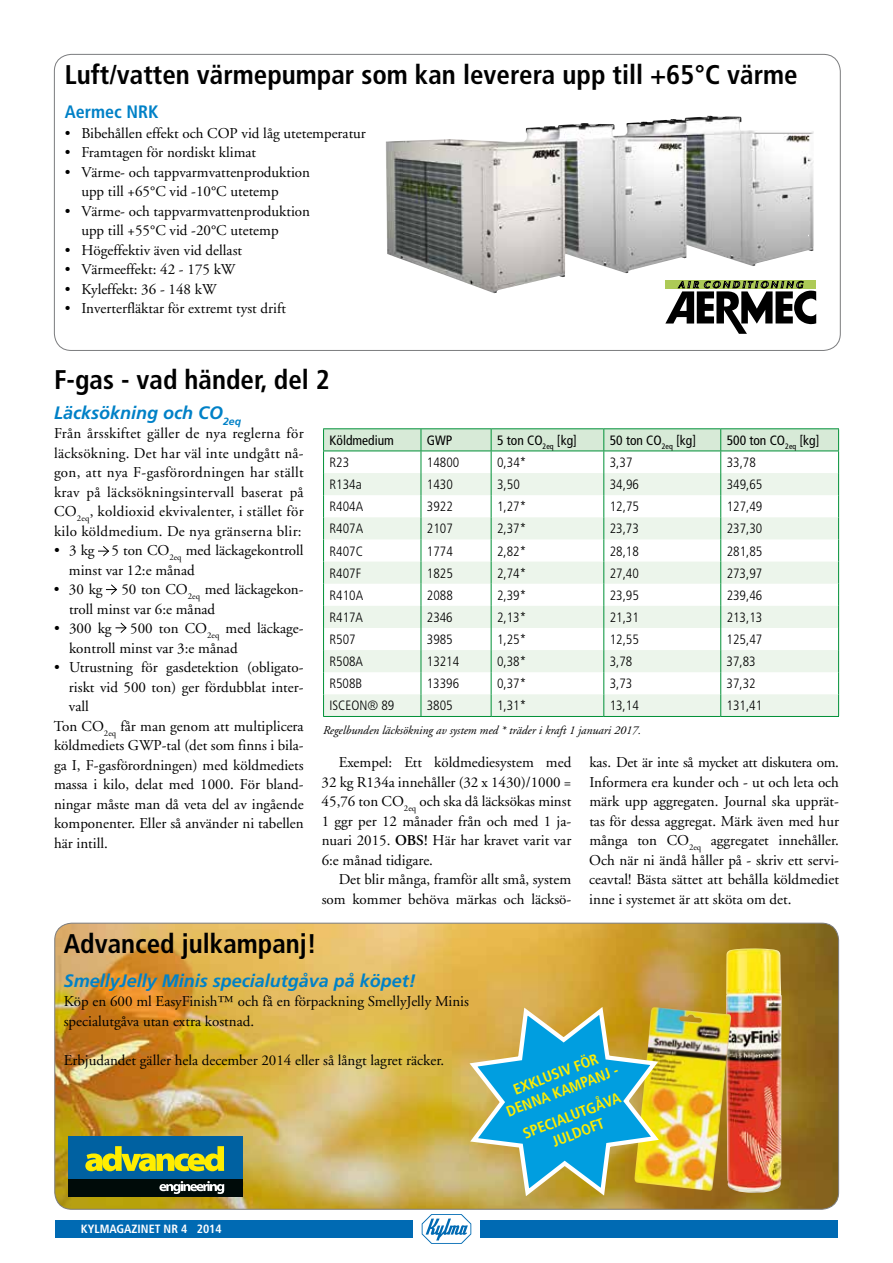
<style>
.page{position:relative;width:893px;height:1263px;background:#fff}
.page>*{position:absolute;margin:0;border:0;box-sizing:border-box;transform-origin:0 0}
.t1{font:700 condensed 27px "Frutiger LT";color:#000}
.t2{font:italic 700 18px "Frutiger LT";color:#0081c7}
.t3{font:700 condensed 18px "Frutiger LT";color:#0081c7}
.t4{font:15px/19.5px "Adobe Garamond LT";color:#000}
.t5{font:700 condensed 15px/18px "Frutiger LT";color:#ffed00;text-align:center}
.t6{font:300 condensed 13.5px "Frutiger LT";color:#000}
.t7{font:condensed 13.5px "Frutiger LT";color:#000}
.t8{font:italic 12px "Adobe Garamond LT";color:#000}
.t9{font:700 condensed 12px "Frutiger LT";color:#fff}
.s1{font-weight:600}
</style>
<div class="page">
<div style="left:55px;top:1220px;width:357px;height:17px;background:#006ab3"></div>
<div style="left:480px;top:1220px;width:358px;height:17px;background:#006ab3"></div>
<svg style="left:422px;top:1214px;width:49px;height:30px"></svg>
<img style="left:386px;top:116px;width:428px;height:177px">
<svg style="left:665px;top:281px;width:151px;height:53px"></svg>
<svg style="left:98px;top:546px;width:12px;height:11px"></svg>
<svg style="left:106px;top:584px;width:11px;height:11px"></svg>
<svg style="left:116px;top:622px;width:11px;height:11px"></svg>
<hr style="left:323px;top:428px;width:98px;height:1px;background:#009037">
<hr style="left:421px;top:428px;width:70px;height:1px;background:#009037">
<hr style="left:491px;top:428px;width:113px;height:1px;background:#009037">
<hr style="left:604px;top:428px;width:117px;height:1px;background:#009037">
<hr style="left:721px;top:428px;width:118px;height:1px;background:#009037">
<hr style="left:323px;top:716px;width:98px;height:1px;background:#009037">
<hr style="left:421px;top:716px;width:70px;height:1px;background:#009037">
<hr style="left:491px;top:716px;width:113px;height:1px;background:#009037">
<hr style="left:604px;top:716px;width:117px;height:1px;background:#009037">
<hr style="left:721px;top:716px;width:118px;height:1px;background:#009037">
<svg style="left:323px;top:429px;width:516px;height:287px"></svg>
<img style="left:55px;top:923px;width:784px;height:286px">
<img style="left:726px;top:948px;width:56px;height:245px">
<img style="left:663px;top:1007px;width:69px;height:184px">
<div style="left:68px;top:1136px;width:174px;height:44px;background:#0061a1"></div>
<div style="left:68px;top:1180px;width:174px;height:17px;background:#000b09"></div>
<svg style="left:85px;top:1146px;width:139px;height:25px"></svg>
<svg style="left:159px;top:1181px;width:65px;height:13px"></svg>
<svg style="left:466px;top:1004px;width:197px;height:196px;background:#76ab94"></svg>
<h1 class="t1" style="left:65px;top:59px;width:734px">Luft/vatten värmepumpar som kan leverera upp till +65°C värme</h1>
<p class="t3" style="left:65px;top:101px;width:95px">Aermec NRK</p>
<p class="t4" style="left:65px;top:124px;width:303px">• Bibehållen effekt och COP vid låg utetemperatur</p>
<p class="t4" style="left:65px;top:143px;width:193px">• Framtagen för nordiskt klimat</p>
<p class="t4" style="left:81px;top:163px;width:230px;text-indent:-16px">• Värme- och tappvarmvattenproduktion upp till +65°C vid -10°C utetemp</p>
<p class="t4" style="left:81px;top:202px;width:230px;text-indent:-16px">• Värme- och tappvarmvattenproduktion upp till +55°C vid -20°C utetemp</p>
<p class="t4" style="left:65px;top:241px;width:179px">• Högeffektiv även vid dellast</p>
<p class="t4" style="left:65px;top:260px;width:172px">• Värmeeffekt: 42 - 175 kW</p>
<p class="t4" style="left:65px;top:280px;width:153px">• Kyleffekt: 36 - 148 kW</p>
<p class="t4" style="left:65px;top:299px;width:223px">• Inverterfläktar för extremt tyst drift</p>
<h1 class="t1" style="left:54px;top:364px;width:277px">F-gas - vad händer, del 2</h1>
<p class="t2" style="left:54px;top:402px;width:189px">Läcksökning och CO<sub>2eq</sub></p>
<p class="t4" style="left:54px;top:424px;width:251px;text-align:justify">Från årsskiftet gäller de nya reglerna för läcksökning. Det har väl inte undgått nå&shy;gon, att nya F-gasförordningen har ställt krav på läcksökningsintervall baserat på CO<sub>2eq</sub>, koldioxid ekvivalenter, i stället för kilo köldmedium. De nya gränserna blir:</p>
<p class="t4" style="left:69px;top:541px;width:236px;text-indent:-15px">• 3 kg 5 ton CO<sub>2eq</sub> med läckagekontroll minst var 12:e månad</p>
<p class="t4" style="left:69px;top:580px;width:236px;text-indent:-15px">• 30 kg 50 ton CO<sub>2eq</sub> med läckagekon&shy;troll minst var 6:e månad</p>
<p class="t4" style="left:69px;top:619px;width:236px;text-indent:-15px">• 300 kg 500 ton CO<sub>2eq</sub> med läckage&shy;kontroll minst var 3:e månad</p>
<p class="t4" style="left:54px;top:658px;width:251px">• Utrustning för gasdetektion (obligato-</p>
<p class="t4" style="left:69px;top:677px;width:236px">riskt vid 500 ton) ger fördubblat inter-</p>
<p class="t4" style="left:69px;top:697px;width:21px">vall</p>
<p class="t4" style="left:54px;top:716px;width:251px">Ton CO<sub>2eq</sub> får man genom att multiplicera</p>
<p class="t4" style="left:54px;top:736px;width:251px">köldmediets GWP-tal (det som finns i bila-</p>
<p class="t4" style="left:54px;top:755px;width:251px">ga I, F-gasförordningen) med köldmediets</p>
<p class="t4" style="left:54px;top:775px;width:251px">massa i kilo, delat med 1000. För bland-</p>
<p class="t4" style="left:54px;top:794px;width:251px">ningar måste man då veta del av ingående</p>
<p class="t4" style="left:54px;top:814px;width:251px">komponenter. Eller så använder ni tabellen</p>
<p class="t4" style="left:54px;top:833px;width:55px">här intill.</p>
<p class="t7" style="left:330px;top:432px;width:66px">Köldmedium</p>
<p class="t7" style="left:427px;top:432px;width:27px">GWP</p>
<p class="t7" style="left:497px;top:432px;width:81px">5 ton CO<sub>2eq</sub> [kg]</p>
<p class="t7" style="left:610px;top:432px;width:88px">50 ton CO<sub>2eq</sub> [kg]</p>
<p class="t7" style="left:727px;top:432px;width:94px">500 ton CO<sub>2eq</sub> [kg]</p>
<p class="t6" style="left:330px;top:455px;width:21px">R23</p>
<p class="t6" style="left:427px;top:455px;width:34px">14800</p>
<p class="t6" style="left:497px;top:455px;width:31px">0,34*</p>
<p class="t6" style="left:610px;top:455px;width:24px">3,37</p>
<p class="t6" style="left:727px;top:455px;width:31px">33,78</p>
<p class="t6" style="left:330px;top:477px;width:34px">R134a</p>
<p class="t6" style="left:427px;top:477px;width:27px">1430</p>
<p class="t6" style="left:497px;top:477px;width:24px">3,50</p>
<p class="t6" style="left:610px;top:477px;width:31px">34,96</p>
<p class="t6" style="left:727px;top:477px;width:37px">349,65</p>
<p class="t6" style="left:329px;top:499px;width:35px">R404A</p>
<p class="t6" style="left:427px;top:499px;width:27px">3922</p>
<p class="t6" style="left:497px;top:499px;width:31px">1,27*</p>
<p class="t6" style="left:610px;top:499px;width:31px">12,75</p>
<p class="t6" style="left:727px;top:499px;width:37px">127,49</p>
<p class="t6" style="left:329px;top:521px;width:35px">R407A</p>
<p class="t6" style="left:427px;top:521px;width:27px">2107</p>
<p class="t6" style="left:497px;top:521px;width:31px">2,37*</p>
<p class="t6" style="left:610px;top:521px;width:31px">23,73</p>
<p class="t6" style="left:727px;top:521px;width:37px">237,30</p>
<p class="t6" style="left:329px;top:543px;width:35px">R407C</p>
<p class="t6" style="left:427px;top:543px;width:27px">1774</p>
<p class="t6" style="left:497px;top:543px;width:31px">2,82*</p>
<p class="t6" style="left:610px;top:543px;width:31px">28,18</p>
<p class="t6" style="left:727px;top:543px;width:37px">281,85</p>
<p class="t6" style="left:329px;top:565px;width:33px">R407F</p>
<p class="t6" style="left:427px;top:565px;width:27px">1825</p>
<p class="t6" style="left:497px;top:565px;width:31px">2,74*</p>
<p class="t6" style="left:610px;top:565px;width:31px">27,40</p>
<p class="t6" style="left:727px;top:565px;width:37px">273,97</p>
<p class="t6" style="left:329px;top:587px;width:35px">R410A</p>
<p class="t6" style="left:427px;top:587px;width:27px">2088</p>
<p class="t6" style="left:497px;top:587px;width:31px">2,39*</p>
<p class="t6" style="left:610px;top:587px;width:31px">23,95</p>
<p class="t6" style="left:727px;top:587px;width:37px">239,46</p>
<p class="t6" style="left:329px;top:610px;width:35px">R417A</p>
<p class="t6" style="left:427px;top:610px;width:27px">2346</p>
<p class="t6" style="left:497px;top:610px;width:31px">2,13*</p>
<p class="t6" style="left:610px;top:610px;width:31px">21,31</p>
<p class="t6" style="left:727px;top:610px;width:37px">213,13</p>
<p class="t6" style="left:329px;top:632px;width:28px">R507</p>
<p class="t6" style="left:427px;top:632px;width:27px">3985</p>
<p class="t6" style="left:497px;top:632px;width:31px">1,25*</p>
<p class="t6" style="left:610px;top:632px;width:31px">12,55</p>
<p class="t6" style="left:727px;top:632px;width:37px">125,47</p>
<p class="t6" style="left:329px;top:654px;width:35px">R508A</p>
<p class="t6" style="left:427px;top:654px;width:34px">13214</p>
<p class="t6" style="left:497px;top:654px;width:31px">0,38*</p>
<p class="t6" style="left:610px;top:654px;width:24px">3,78</p>
<p class="t6" style="left:727px;top:654px;width:31px">37,83</p>
<p class="t6" style="left:329px;top:676px;width:34px">R508B</p>
<p class="t6" style="left:427px;top:676px;width:34px">13396</p>
<p class="t6" style="left:497px;top:676px;width:31px">0,37*</p>
<p class="t6" style="left:610px;top:676px;width:24px">3,73</p>
<p class="t6" style="left:727px;top:676px;width:31px">37,32</p>
<p class="t6" style="left:329px;top:698px;width:67px">ISCEON® 89</p>
<p class="t6" style="left:427px;top:698px;width:27px">3805</p>
<p class="t6" style="left:497px;top:698px;width:31px">1,31*</p>
<p class="t6" style="left:610px;top:698px;width:31px">13,14</p>
<p class="t6" style="left:727px;top:698px;width:37px">131,41</p>
<p class="t8" style="left:323px;top:723px;width:320px">Regelbunden läcksökning av system med * träder i kraft 1 januari 2017.</p>
<p class="t4" style="left:322px;top:753px;width:251px;text-align:justify;text-indent:17px">Exempel: Ett köldmediesystem med 32 kg R134a innehåller (32 x 1430)/1000 = 45,76 ton CO<sub>2eq</sub> och ska då läcksökas minst 1 ggr per 12 månader från och med 1 ja&shy;nuari 2015. <span class="s1">OBS!</span> Här har kravet varit var 6:e månad tidigare.</p>
<p class="t4" style="left:322px;top:870px;width:251px;text-align:right">Det blir många, framför allt små, system som kommer behöva märkas och läcksö-</p>
<p class="t4" style="left:589px;top:753px;width:251px;text-align:justify">kas. Det är inte så mycket att diskutera om.<br>Informera era kunder och - ut och leta och märk upp aggregaten. Journal ska upprät&shy;tas för dessa aggregat. Märk även med hur många ton CO<sub>2eq</sub> aggregatet innehåller.<br>Och när ni ändå håller på - skriv ett servi&shy;ceavtal! Bästa sättet att behålla köldmediet inne i systemet är att sköta om det.</p>
<h1 class="t1" style="left:64px;top:927px;width:255px">Advanced julkampanj!</h1>
<p class="t2" style="left:64px;top:970px;width:354px">SmellyJelly Minis specialutgåva på köpet!</p>
<p class="t4" style="left:64px;top:992px;width:407px">Köp en 600 ml EasyFinish™ och få en förpackning SmellyJelly Minis specialutgåva utan extra kostnad.</p>
<p class="t4" style="left:64px;top:1051px;width:382px">Erbjudandet gäller hela december 2014 eller så långt lagret räcker.</p>
<p class="t5" style="left:497px;top:1087px;width:120px;rotate:-21deg">EXKLUSIV FÖR<br>DENNA KAMPANJ -</p>
<p class="t5" style="left:520px;top:1125px;width:105px;rotate:-21deg">SPECIALUTGÅVA<br>JULDOFT</p>
<p class="t9" style="left:81px;top:1222px;width:142px">KYLMAGAZINET NR 4 2014</p>
</div>
